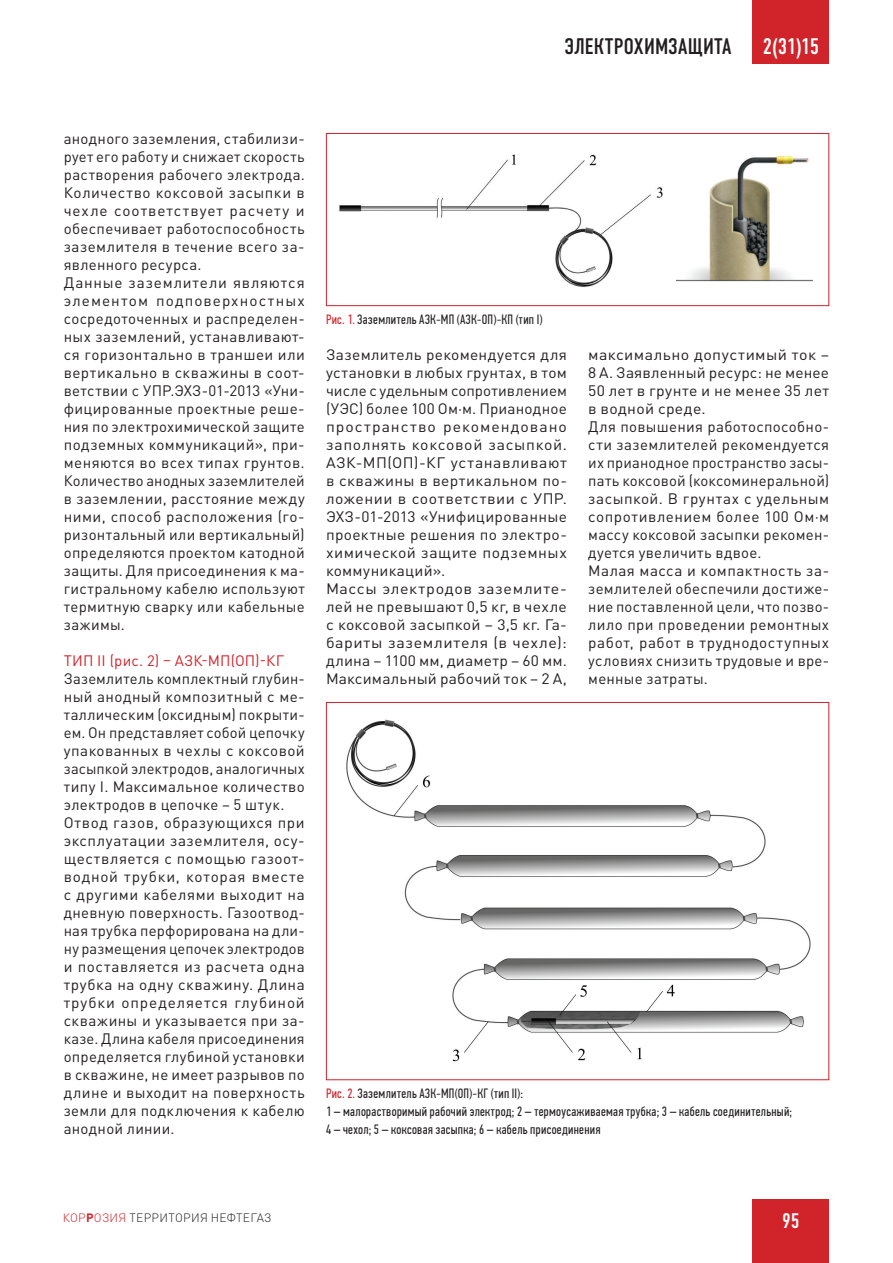
<style>
.page{position:relative;width:893px;height:1263px;background:#fff}
.page>*{position:absolute;margin:0;border:0;box-sizing:border-box;transform-origin:0 0}
.t1{font:22.5px "DIN Condensed C";letter-spacing:.015em;color:#231f20}
.t2{font:22.5px "DIN Condensed C";color:#fff}
.t3{font:21px "DIN Condensed C";color:#fff}
.body{font:15px/18px "DIN Pro";letter-spacing:.02em;color:#231f20;text-align:justify}
.body-2{font:15px/18px "DIN Pro";letter-spacing:.02em;color:#231f20;text-align:justify;scale:1.07 1}
.body-3{font:15px/18px "DIN Pro";letter-spacing:.02em;color:#231f20;text-align:justify;scale:1.06 1}
.podzag_text{font:15px "DIN Pro";letter-spacing:.01em;color:#d1232a}
.podpisi_foto{font:13.5px/18px "PF Din Text Comp Pro";letter-spacing:.025em;color:#231f20}
.t4{font:300 12px "DIN Pro";letter-spacing:.02em;color:#231f20}
.s1{color:#d1232a}
.s2{font-weight:700;color:#d1232a}
</style>
<div class="page">
<div style="left:753px;top:1199px;width:76px;height:64px;background:#d1232a"></div>
<div style="left:753px;top:0;width:76px;height:64px;background:#d1232a"></div>
<div style="left:326px;top:133px;width:503px;height:173px;border:1px solid #d1232a"></div>
<img style="left:346px;top:719px;width:465px;height:343px">
<img style="left:339px;top:154px;width:324px;height:133px">
<img style="left:676px;top:156px;width:136px;height:126px">
<h1 class="t1" style="left:565px;top:34px;width:168px">ЭЛЕКТРОХИМЗАЩИТА</h1>
<h1 class="t2" style="left:763px;top:34px;width:58px">2(31)15</h1>
<p class="body" style="left:64px;top:129px;width:242px">анодного заземления, стабилизи&shy;рует его работу и снижает скорость растворения рабочего электрода.<br>Количество коксовой засыпки в чехле соответствует расчету и обеспечивает работоспособность заземлителя в течение всего за&shy;явленного ресурса.</p>
<p class="body" style="left:64px;top:273px;width:242px">Данные заземлители являются элементом подповерхностных сосредоточенных и распределен&shy;ных заземлений, устанавливают&shy;ся горизонтально в траншеи или вертикально в скважины в соот&shy;ветствии с УПР.ЭХЗ-01-2013 «Уни&shy;фицированные проектные реше&shy;ния по электрохимической защите подземных коммуникаций», при&shy;меняются во всех типах грунтов.<br>Количество анодных заземлителей в заземлении, расстояние между ними, способ расположения (го&shy;ризонтальный или вертикальный) определяются проектом катодной защиты. Для присоединения к ма&shy;гистральному кабелю используют термитную сварку или кабельные зажимы.</p>
<p class="podzag_text" style="left:64px;top:650px;width:222px">ТИП II (рис. 2) – АЗК-МП(ОП)-КГ</p>
<p class="body" style="left:64px;top:669px;width:242px">Заземлитель комплектный глубин&shy;ный анодный композитный с ме&shy;таллическим (оксидным) покрыти&shy;ем. Он представляет собой цепочку упакованных в чехлы с коксовой засыпкой электродов, аналогичных типу I. Максимальное количество электродов в цепочке – 5 штук.</p>
<p class="body" style="left:64px;top:813px;width:242px">Отвод газов, образующихся при эксплуатации заземлителя, осу&shy;ществляется с помощью газоот&shy;водной трубки, которая вместе с другими кабелями выходит на дневную поверхность. Газоотвод&shy;ная трубка перфорирована на дли&shy;ну размещения цепочек электродов и поставляется из расчета одна трубка на одну скважину. Длина трубки определяется глубиной скважины и указывается при за&shy;казе. Длина кабеля присоединения определяется глубиной установки в скважине, не имеет разрывов по длине и выходит на поверхность земли для подключения к кабелю анодной линии.</p>
<p class="podpisi_foto" style="left:326px;top:311px;width:218px"><span class="s1">Рис. 1.</span> Заземлитель АЗК-МП (АЗК-ОП)-КП (тип I)</p>
<p class="body" style="left:326px;top:345px;width:242px">Заземлитель рекомендуется для установки в любых грунтах, в том числе с удельным сопротивлением (УЭС) более 100 Ом·м. Прианодное пространство рекомендовано заполнять коксовой засыпкой.<br>АЗК-МП(ОП)-КГ устанавливают в скважины в вертикальном по&shy;ложении в соответствии с УПР.<br>ЭХЗ-01-2013 «Унифицированные проектные решения по электро&shy;химической защите подземных коммуникаций».</p>
<p class="body-2" style="left:326px;top:579px;width:227px">Массы электродов заземлите&shy;лей не превышают 0,5 кг, в чехле с коксовой засыпкой – 3,5 кг. Га&shy;бариты заземлителя (в чехле): длина – 1100 мм, диаметр – 60 мм.<br>Максимальный рабочий ток – 2 А,</p>
<p class="body-3" style="left:588px;top:345px;width:229px">максимально допустимый ток – 8 А. Заявленный ресурс: не менее 50 лет в грунте и не менее 35 лет в водной среде.</p>
<p class="body" style="left:588px;top:417px;width:242px">Для повышения работоспособно&shy;сти заземлителей рекомендуется их прианодное пространство засы&shy;пать коксовой (коксоминеральной) засыпкой. В грунтах с удельным сопротивлением более 100 Ом·м массу коксовой засыпки рекомен&shy;дуется увеличить вдвое.</p>
<p class="body" style="left:588px;top:561px;width:242px">Малая масса и компактность за&shy;землителей обеспечили достиже&shy;ние поставленной цели, что позво&shy;лило при проведении ремонтных работ, работ в труднодоступных условиях снизить трудовые и вре&shy;менные затраты.</p>
<p class="podpisi_foto" style="left:326px;top:1085px;width:199px"><span class="s1">Рис. 2.</span> Заземлитель АЗК-МП(ОП)-КГ (тип II):</p>
<p class="podpisi_foto" style="left:326px;top:1103px;width:468px">1 – малорастворимый рабочий электрод; 2 – термоусаживаемая трубка; 3 – кабель соединительный;<br>4 – чехол; 5 – коксовая засыпка; 6 – кабель присоединения</p>
<p class="t4" style="left:63px;top:1210px;width:211px"><span class="s1">КОР</span><span class="s2">Р</span><span class="s1">ОЗИЯ</span> ТЕРРИТОРИЯ НЕФТЕГАЗ</p>
<h2 class="t3" style="left:782px;top:1208px;width:19px">95</h2>
</div>
